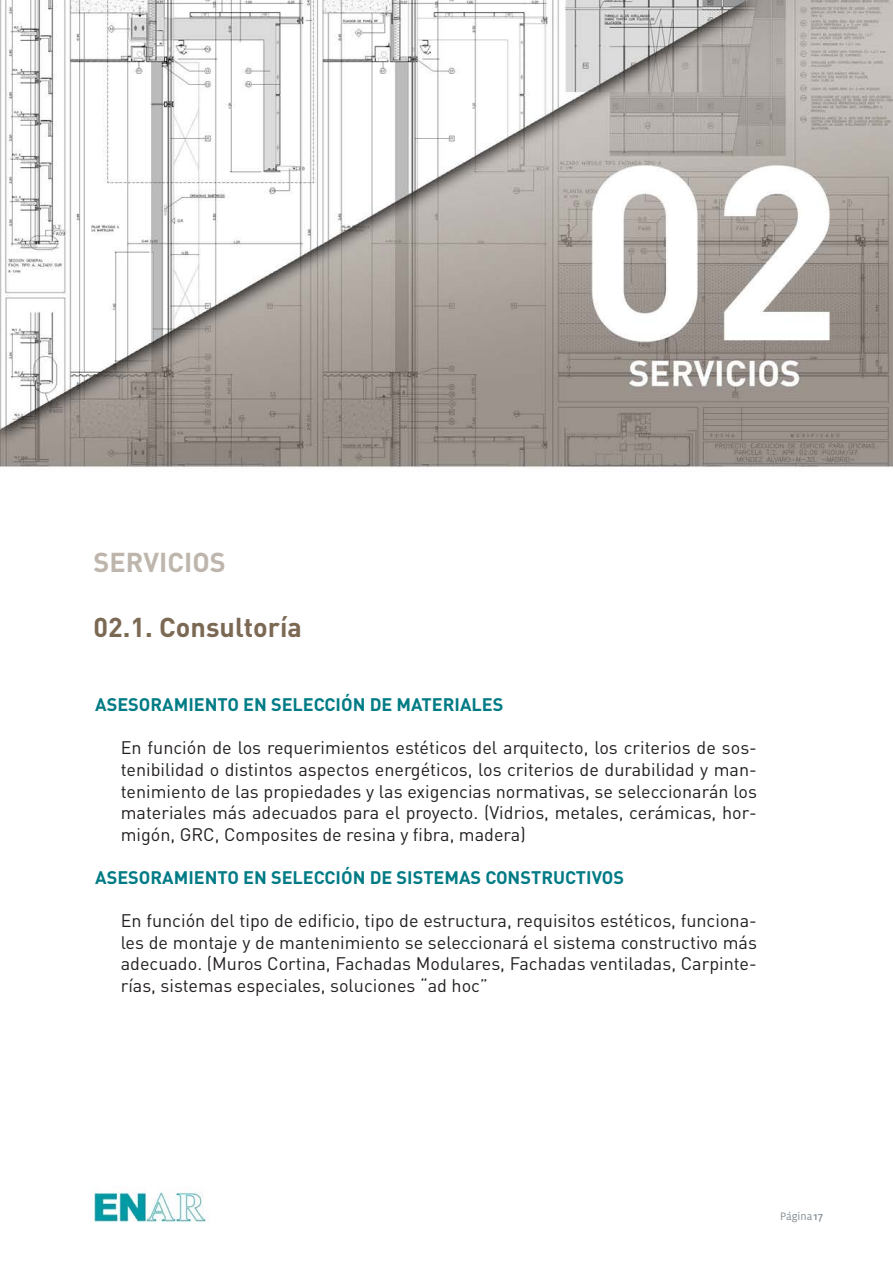
<style>
.page{position:relative;width:893px;height:1263px;background:#fff}
.page>*{position:absolute;margin:0;border:0;box-sizing:border-box;transform-origin:0 0}
.t1{font:700 27px "DIN Pro";color:#7c6954}
.t2{font:700 27px "DIN Pro";color:#beb6ad}
.t3{font:18px/21.6px "DIN Pro";color:#231f20;text-align:justify}
.t4{font:700 18px "DIN Pro";color:#007b85}
.t5{font:12px "Milo OT";color:#868f95}
.s1{font-weight:500}
</style>
<div class="page">
<img style="left:0;top:0;width:893px;height:1187px">
<img style="left:93px;top:1190px;width:114px;height:32px">
<h1 class="t2" style="left:94px;top:544px;width:134px">SERVICIOS</h1>
<h1 class="t1" style="left:94px;top:608px;width:210px">02.1. Consultoría</h1>
<p class="t4" style="left:95px;top:692px;width:410px">ASESORAMIENTO EN SELECCIÓN DE MATERIALES</p>
<p class="t3" style="left:121px;top:736px;width:638px">En función de los requerimientos estéticos del arquitecto, los criterios de sos&shy;tenibilidad o distintos aspectos energéticos, los criterios de durabilidad y man&shy;tenimiento de las propiedades y las exigencias normativas, se seleccionarán los materiales más adecuados para el proyecto. (Vidrios, metales, cerámicas, hor&shy;migón, GRC, Composites de resina y fibra, madera)</p>
<p class="t4" style="left:95px;top:865px;width:530px">ASESORAMIENTO EN SELECCIÓN DE SISTEMAS CONSTRUCTIVOS</p>
<p class="t3" style="left:121px;top:909px;width:638px">En función del tipo de edificio, tipo de estructura, requisitos estéticos, funciona&shy;les de montaje y de mantenimiento se seleccionará el sistema constructivo más adecuado. (Muros Cortina, Fachadas Modulares, Fachadas ventiladas, Carpinte&shy;rías, sistemas especiales, soluciones “ad hoc”</p>
<p class="t5" style="left:780px;top:1210px;width:44px">Página<span class="s1">17</span></p>
</div>
